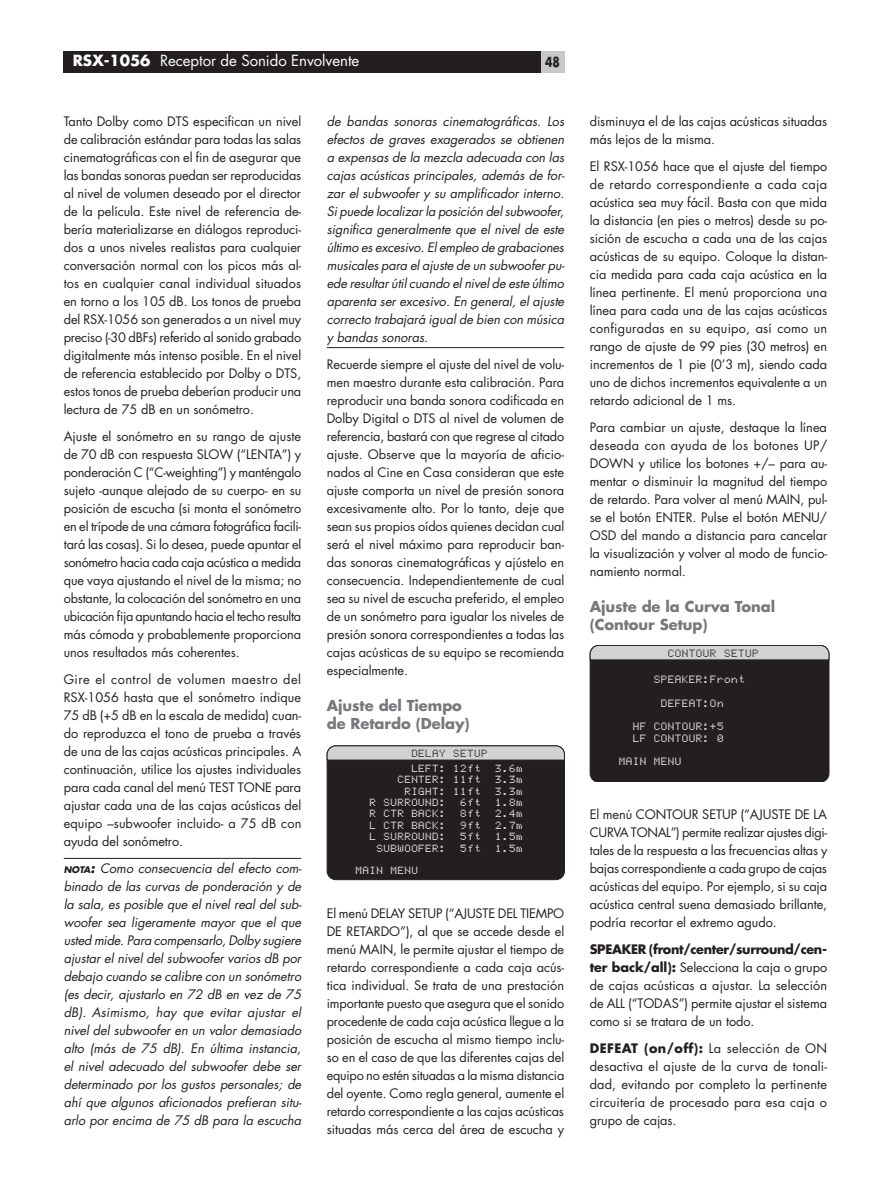
<style>
.page{position:relative;width:891px;height:1188px;background:#fff}
.page>*{position:absolute;margin:0;border:0;box-sizing:border-box;transform-origin:0 0}
.t1{font:15px "Futura";letter-spacing:-.005em;color:#fff}
.t2{font:700 14.7px/18px "Futura";letter-spacing:-.005em;color:#76787b}
.t3{font:700 13.5px "Futura";color:#231f20;scale:.8 1}
.t4{font:12.75px/18px "Futura";letter-spacing:-.005em;color:#231f20;text-align:justify}
.t5{font:italic 12.75px/18px "Futura";letter-spacing:-.005em;color:#231f20;text-align:justify}
.t6{font:11.85px/23.2px "Bubbledot ICG Fine Pos";letter-spacing:.05em;color:#fff}
.t7{font:11.85px "Bubbledot ICG Fine Pos";letter-spacing:.05em;color:#231f20}
.t8{font:11.55px "Bubbledot ICG Fine Pos";letter-spacing:.05em;color:#fff}
.t9{font:11.55px "Bubbledot ICG Fine Pos";letter-spacing:.05em;color:#231f20}
.s1{font-weight:700}
.s2{font-weight:700;font-size:8.85px}
</style>
<div class="page">
<div style="left:64px;top:51px;width:500px;height:21px;background:#231f20"></div>
<div style="left:541px;top:51px;width:23px;height:21px;background:#c7c8ca"></div>
<hr style="left:64px;top:858px;width:237px;height:1px;background:#231f20">
<hr style="left:327px;top:347px;width:237px;height:1px;background:#231f20">
<div style="left:327px;top:746px;width:237px;height:134px;background:#231f20;border-radius:9px"></div>
<div style="left:327px;top:746px;width:238px;height:134px;border:1px solid #231f20;border-radius:9px"></div>
<svg style="left:327px;top:746px;width:238px;height:15px;background:#bbbbbd"></svg>
<svg style="left:590px;top:645px;width:240px;height:137px;background:#343031"></svg>
<p class="t1" style="left:73px;top:50px;width:288px"><span class="s1">RSX-1056</span> Receptor de Sonido Envolvente</p>
<p class="t3" style="left:545px;top:52px;width:20px">48</p>
<p class="t4" style="left:64px;top:112px;width:239px">Tanto Dolby como DTS especifican un nivel de calibración estándar para todas las salas cinematográficas con el fin de asegurar que las bandas sonoras puedan ser reproducidas al nivel de volumen deseado por el director de la película. Este nivel de referencia de&shy;bería materializarse en diálogos reproduci&shy;dos a unos niveles realistas para cualquier conversación normal con los picos más al&shy;tos en cualquier canal individual situados en torno a los 105 dB. Los tonos de prueba del RSX-1056 son generados a un nivel muy preciso (-30 dBFs) referido al sonido grabado digitalmente más intenso posible. En el nivel de referencia establecido por Dolby o DTS, estos tonos de prueba deberían producir una lectura de 75 dB en un sonómetro.</p>
<p class="t4" style="left:64px;top:427px;width:239px">Ajuste el sonómetro en su rango de ajuste de 70 dB con respuesta SLOW (“LENTA”) y ponderación C (“C-weighting”) y manténgalo sujeto -aunque alejado de su cuerpo- en su posición de escucha (si monta el sonómetro en el trípode de una cámara fotográfica facili&shy;tará las cosas). Si lo desea, puede apuntar el sonómetro hacia cada caja acústica a medida que vaya ajustando el nivel de la misma; no obstante, la colocación del sonómetro en una ubicación fija apuntando hacia el techo resulta más cómoda y probablemente proporciona unos resultados más coherentes.</p>
<p class="t4" style="left:64px;top:670px;width:239px">Gire el control de volumen maestro del RSX-1056 hasta que el sonómetro indique 75 dB (+5 dB en la escala de medida) cuan&shy;do reproduzca el tono de prueba a través de una de las cajas acústicas principales. A continuación, utilice los ajustes individuales para cada canal del menú TEST TONE para ajustar cada una de las cajas acústicas del equipo –subwoofer incluido- a 75 dB con ayuda del sonómetro.</p>
<p class="t5" style="left:64px;top:859px;width:240px"><span class="s2">NOTA</span><span class="s1">:</span> Como consecuencia del efecto com&shy;binado de las curvas de ponderación y de la sala, es posible que el nivel real del sub&shy;woofer sea ligeramente mayor que el que usted mide. Para compensarlo, Dolby sugiere ajustar el nivel del subwoofer varios dB por debajo cuando se calibre con un sonómetro (es decir, ajustarlo en 72 dB en vez de 75 dB). Asimismo, hay que evitar ajustar el nivel del subwoofer en un valor demasiado alto (más de 75 dB). En última instancia, el nivel adecuado del subwoofer debe ser determinado por los gustos personales; de ahí que algunos aficionados prefieran situ&shy;arlo por encima de 75 dB para la escucha</p>
<p class="t5" style="left:327px;top:112px;width:240px">de bandas sonoras cinematográficas. Los efectos de graves exagerados se obtienen a expensas de la mezcla adecuada con las cajas acústicas principales, además de for&shy;zar el subwoofer y su amplificador interno.<br>Si puede localizar la posición del subwoofer, significa generalmente que el nivel de este último es excesivo. El empleo de grabaciones musicales para el ajuste de un subwoofer pu&shy;ede resultar útil cuando el nivel de este último aparenta ser excesivo. En general, el ajuste correcto trabajará igual de bien con música y bandas sonoras.</p>
<p class="t4" style="left:327px;top:355px;width:239px">Recuerde siempre el ajuste del nivel de volu&shy;men maestro durante esta calibración. Para reproducir una banda sonora codificada en Dolby Digital o DTS al nivel de volumen de referencia, bastará con que regrese al citado ajuste. Observe que la mayoría de aficio&shy;nados al Cine en Casa consideran que este ajuste comporta un nivel de presión sonora excesivamente alto. Por lo tanto, deje que sean sus propios oídos quienes decidan cual será el nivel máximo para reproducir ban&shy;das sonoras cinematográficas y ajústelo en consecuencia. Independientemente de cual sea su nivel de escucha preferido, el empleo de un sonómetro para igualar los niveles de presión sonora correspondientes a todas las cajas acústicas de su equipo se recomienda especialmente.</p>
<p class="t2" style="left:327px;top:696px;width:144px">Ajuste del Tiempo de Retardo (Delay)</p>
<p class="t9" style="left:411px;top:748px;width:78px">DELAY SETUP</p>
<p class="t8" style="left:411px;top:762px;width:71px">LEFT: 12ft</p>
<p class="t8" style="left:495px;top:762px;width:29px">3.6m</p>
<p class="t8" style="left:397px;top:774px;width:85px">CENTER: 11ft</p>
<p class="t8" style="left:495px;top:774px;width:29px">3.3m</p>
<p class="t8" style="left:404px;top:785px;width:78px">RIGHT: 11ft</p>
<p class="t8" style="left:495px;top:785px;width:29px">3.3m</p>
<p class="t8" style="left:369px;top:797px;width:78px">R SURROUND:</p>
<p class="t8" style="left:460px;top:797px;width:22px">6ft</p>
<p class="t8" style="left:495px;top:797px;width:29px">1.8m</p>
<p class="t8" style="left:369px;top:808px;width:78px">R CTR BACK:</p>
<p class="t8" style="left:460px;top:808px;width:22px">8ft</p>
<p class="t8" style="left:495px;top:808px;width:29px">2.4m</p>
<p class="t8" style="left:369px;top:819px;width:78px">L CTR BACK:</p>
<p class="t8" style="left:460px;top:819px;width:22px">9ft</p>
<p class="t8" style="left:495px;top:819px;width:29px">2.7m</p>
<p class="t8" style="left:369px;top:831px;width:78px">L SURROUND:</p>
<p class="t8" style="left:460px;top:831px;width:22px">5ft</p>
<p class="t8" style="left:495px;top:831px;width:29px">1.5m</p>
<p class="t8" style="left:376px;top:842px;width:71px">SUBWOOFER:</p>
<p class="t8" style="left:460px;top:842px;width:22px">5ft</p>
<p class="t8" style="left:495px;top:842px;width:29px">1.5m</p>
<p class="t8" style="left:356px;top:865px;width:64px">MAIN MENU</p>
<p class="t4" style="left:327px;top:904px;width:239px">El menú DELAY SETUP (“AJUSTE DEL TIEMPO DE RETARDO”), al que se accede desde el menú MAIN, le permite ajustar el tiempo de retardo correspondiente a cada caja acús&shy;tica individual. Se trata de una prestación importante puesto que asegura que el sonido procedente de cada caja acústica llegue a la posición de escucha al mismo tiempo inclu&shy;so en el caso de que las diferentes cajas del equipo no estén situadas a la misma distancia del oyente. Como regla general, aumente el retardo correspondiente a las cajas acústicas situadas más cerca del área de escucha y</p>
<p class="t4" style="left:590px;top:112px;width:239px">disminuya el de las cajas acústicas situadas más lejos de la misma.</p>
<p class="t4" style="left:590px;top:157px;width:239px">El RSX-1056 hace que el ajuste del tiempo de retardo correspondiente a cada caja acústica sea muy fácil. Basta con que mida la distancia (en pies o metros) desde su po&shy;sición de escucha a cada una de las cajas acústicas de su equipo. Coloque la distan&shy;cia medida para cada caja acústica en la línea pertinente. El menú proporciona una línea para cada una de las cajas acústicas configuradas en su equipo, así como un rango de ajuste de 99 pies (30 metros) en incrementos de 1 pie (0’3 m), siendo cada uno de dichos incrementos equivalente a un retardo adicional de 1 ms.</p>
<p class="t4" style="left:590px;top:418px;width:239px">Para cambiar un ajuste, destaque la línea deseada con ayuda de los botones UP/ DOWN y utilice los botones +/– para au&shy;mentar o disminuir la magnitud del tiempo de retardo. Para volver al menú MAIN, pul&shy;se el botón ENTER. Pulse el botón MENU/ OSD del mando a distancia para cancelar la visualización y volver al modo de funcio&shy;namiento normal.</p>
<p class="t2" style="left:590px;top:597px;width:187px">Ajuste de la Curva Tonal (Contour Setup)</p>
<p class="t7" style="left:668px;top:647px;width:92px">CONTOUR SETUP</p>
<p class="t6" style="left:654px;top:668px;width:92px">SPEAKER:Front</p>
<p class="t6" style="left:661px;top:691px;width:64px">DEFEAT:On</p>
<p class="t6" style="left:633px;top:715px;width:92px">HF CONTOUR:+5</p>
<p class="t6" style="left:619px;top:726px;width:106px;text-indent:14px">LF CONTOUR: 0<br>MAIN MENU</p>
<p class="t4" style="left:590px;top:805px;width:239px">El menú CONTOUR SETUP (“AJUSTE DE LA CURVA TONAL”) permite realizar ajustes digi&shy;tales de la respuesta a las frecuencias altas y bajas correspondiente a cada grupo de cajas acústicas del equipo. Por ejemplo, si su caja acústica central suena demasiado brillante, podría recortar el extremo agudo.</p>
<p class="t4" style="left:590px;top:940px;width:239px"><span class="s1">SPEAKER (front/center/surround/cen&shy;ter back/all):</span> Selecciona la caja o grupo de cajas acústicas a ajustar. La selección de ALL (“TODAS”) permite ajustar el sistema como si se tratara de un todo.</p>
<p class="t4" style="left:590px;top:1039px;width:239px"><span class="s1">DEFEAT (on/off):</span> La selección de ON desactiva el ajuste de la curva de tonali&shy;dad, evitando por completo la pertinente circuitería de procesado para esa caja o grupo de cajas.</p>
</div>
